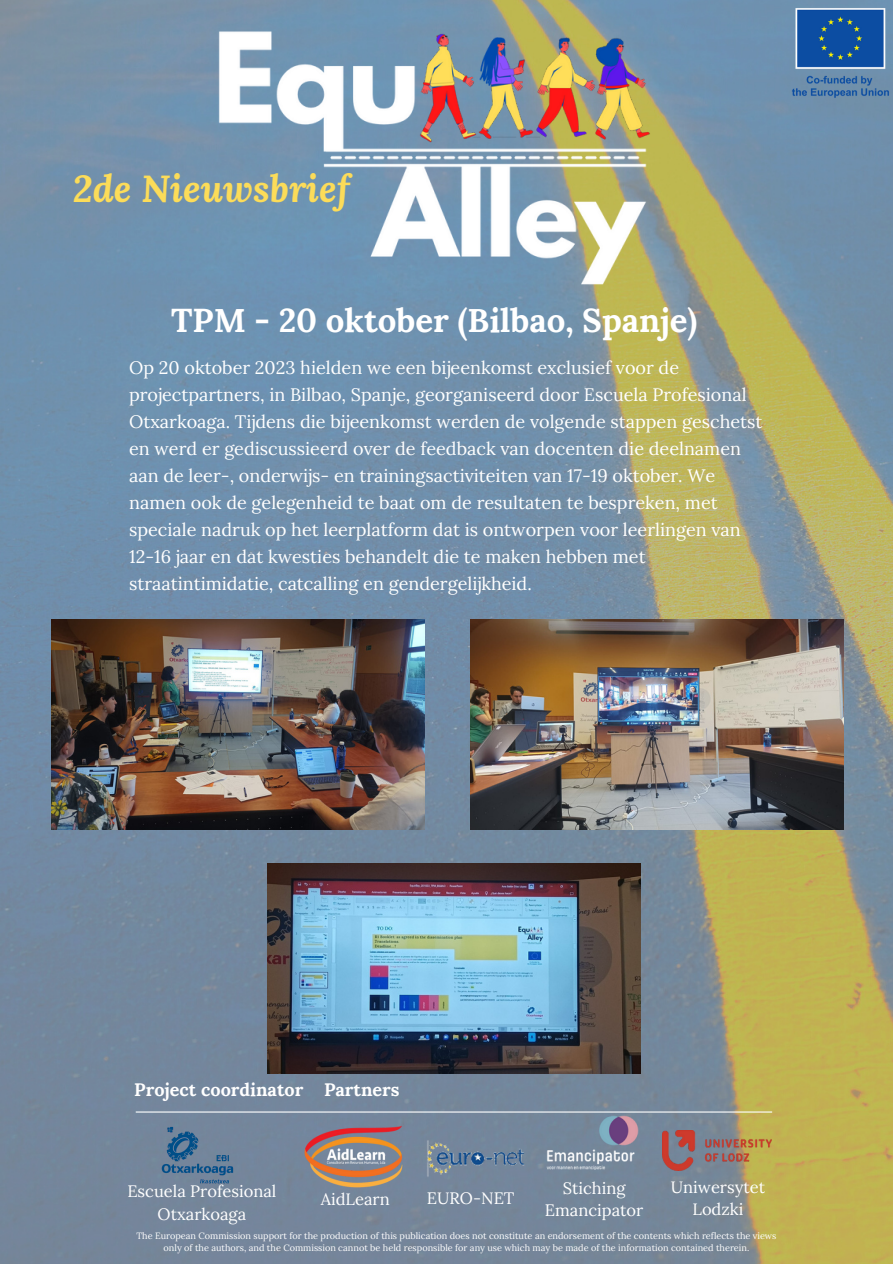
<style>
.page{position:relative;width:893px;height:1264px;background:#fff}
.page>*{position:absolute;margin:0;border:0;box-sizing:border-box;transform-origin:0 0}
.t1{font:italic 700 37.5px "Lora";color:#fcdc59}
.t2{font:700 33px "Lora";color:#fff}
.t3{font:18px/27px "Lora";color:#fff}
.t4{font:700 18px "Lora";color:#fff}
.t5{font:16.5px/22.5px "Lora";color:#fff;text-align:center}
.t6{font:9.15px/12.1px "Lora";color:#fff;text-align:center}
</style>
<div class="page">
<img style="left:0;top:0;width:892px;height:1263px">
<img style="left:787px;top:0;width:105px;height:107px">
<img style="left:199px;top:0;width:470px;height:424px">
<img style="left:300px;top:1123px;width:106px;height:65px">
<img style="left:662px;top:1130px;width:109px;height:40px">
<img style="left:425px;top:1107px;width:102px;height:103px">
<img style="left:546px;top:1115px;width:92px;height:54px">
<hr style="left:136px;top:1111px;width:636px;height:1px;background:#fff">
<img style="left:157px;top:1123px;width:81px;height:61px">
<img style="left:52px;top:619px;width:372px;height:210px">
<img style="left:267px;top:863px;width:373px;height:210px">
<img style="left:470px;top:619px;width:373px;height:210px">
<p class="t1" style="left:73px;top:163px;width:278px">2de Nieuwsbrief</p>
<h5 class="t2" style="left:171px;top:299px;width:527px">TPM - 20 oktober (Bilbao, Spanje)</h5>
<h5 class="t3" style="left:129px;top:354px;width:635px">Op 20 oktober 2023 hielden we een bijeenkomst exclusief voor de projectpartners, in Bilbao, Spanje, georganiseerd door Escuela Profesional Otxarkoaga. Tijdens die bijeenkomst werden de volgende stappen geschetst en werd er gediscussieerd over de feedback van docenten die deelnamen aan de leer-, onderwijs- en trainingsactiviteiten van 17-19 oktober. We namen ook de gelegenheid te baat om de resultaten te bespreken, met speciale nadruk op het leerplatform dat is ontworpen voor leerlingen van 12-16 jaar en dat kwesties behandelt die te maken hebben met straatintimidatie, catcalling en gendergelijkheid.</h5>
<h3 class="t4" style="left:134px;top:1078px;width:170px">Project coordinator</h3>
<h5 class="t4" style="left:324px;top:1078px;width:77px">Partners</h5>
<p class="t5" style="left:127px;top:1180px;width:150px">Escuela Profesional<br>Otxarkoaga</p>
<p class="t5" style="left:321px;top:1187px;width:70px">AidLearn</p>
<p class="t5" style="left:427px;top:1186px;width:89px">EURO-NET</p>
<p class="t5" style="left:670px;top:1175px;width:96px">Uniwersytet<br>Lodzki</p>
<h5 class="t5" style="left:545px;top:1176px;width:100px">Stiching<br>Emancipator</h5>
<p class="t6" style="left:136px;top:1229px;width:641px">The European Commission support for the production of this publication does not constitute an endorsement of the contents which reflects the views only of the authors, and the Commission cannot be held responsible for any use which may be made of the information contained therein.</p>
</div>
